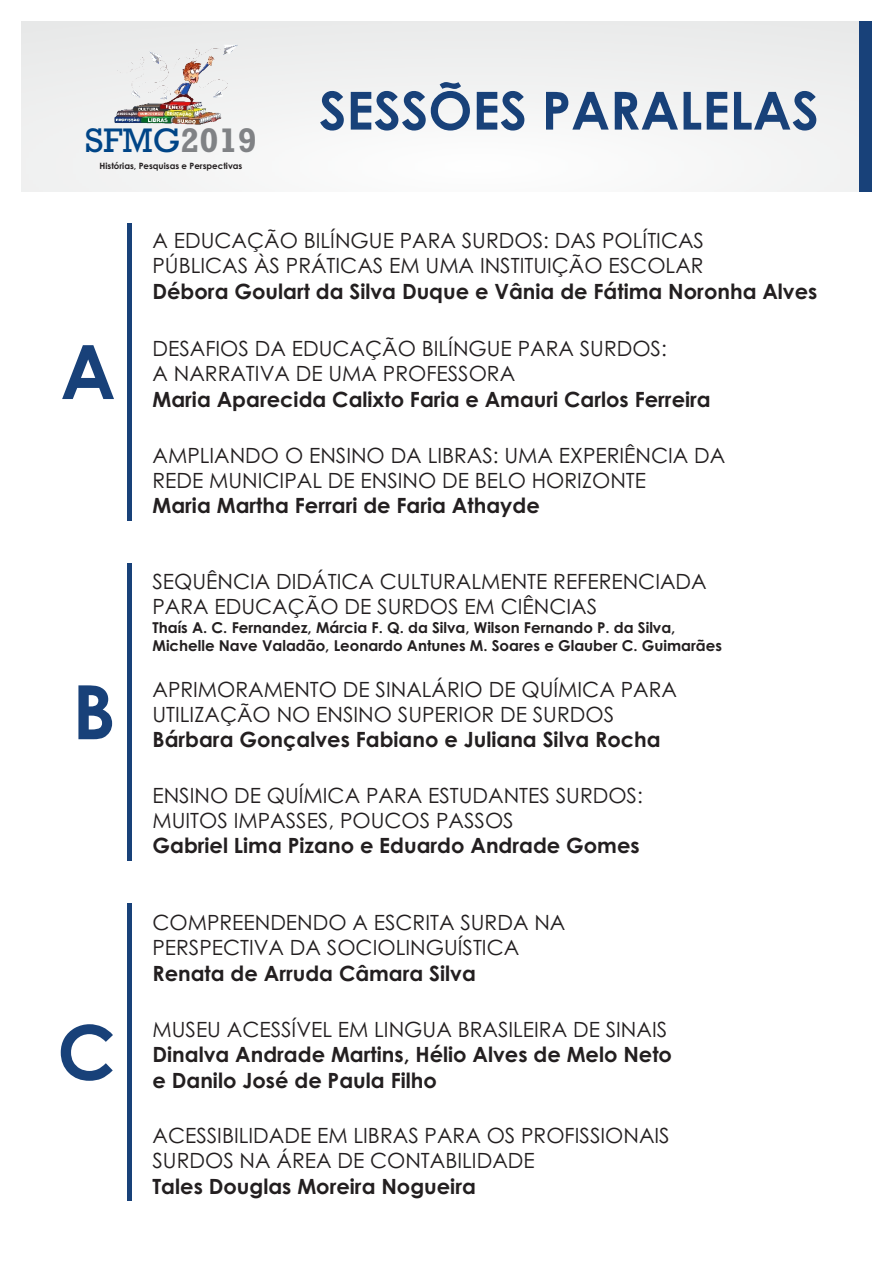
<style>
.page{position:relative;width:893px;height:1263px;background:#fff}
.page>*{position:absolute;margin:0;border:0;box-sizing:border-box;transform-origin:0 0}
.t1{font:700 75px "Century Gothic";color:#184179}
.t2{font:700 52.5px "Century Gothic";color:#184179}
.t3{font:34.65px "Rockwell";color:#004587}
.t4{font:21px/25px "Century Gothic";color:#231f20}
.t5{font:700 21px/25.5px "Century Gothic";color:#231f20}
.t6{font:700 15px/18.1px "Century Gothic";color:#231f20}
.t7{font:700 8.7px "Century Gothic";color:#231f20}
.s1{font-weight:700;color:#808285}
</style>
<div class="page">
<div style="left:21px;top:21px;width:851px;height:170px;background:#f1f2f2"></div>
<img style="left:114px;top:44px;width:124px;height:81px">
<div style="left:859px;top:21px;width:13px;height:170px;background:#184179"></div>
<hr style="left:128px;top:563px;width:4px;height:298px;background:#184179">
<hr style="left:128px;top:904px;width:4px;height:297px;background:#184179">
<hr style="left:128px;top:223px;width:4px;height:298px;background:#184179">
<h3 class="t3" style="left:85px;top:128px;width:173px">SFMG<span class="s1">2019</span></h3>
<p class="t7" style="left:100px;top:162px;width:144px">Histórias, Pesquisas e Perspectivas</p>
<h2 class="t2" style="left:319px;top:90px;width:501px">SESSÕES PARALELAS</h2>
<p class="t4" style="left:152px;top:230px;width:553px">A EDUCAÇÃO BILÍNGUE PARA SURDOS: DAS POLÍTICAS<br>PÚBLICAS ÀS PRÁTICAS EM UMA INSTITUIÇÃO ESCOLAR</p>
<p class="t5" style="left:152px;top:280px;width:666px">Débora Goulart da Silva Duque e Vânia de Fátima Noronha Alves</p>
<h1 class="t1" style="left:60px;top:343px;width:57px">A</h1>
<p class="t4" style="left:152px;top:338px;width:516px">DESAFIOS DA EDUCAÇÃO BILÍNGUE PARA SURDOS:<br>A NARRATIVA DE UMA PROFESSORA</p>
<p class="t5" style="left:152px;top:388px;width:560px">Maria Aparecida Calixto Faria e Amauri Carlos Ferreira</p>
<p class="t4" style="left:152px;top:444px;width:574px">AMPLIANDO O ENSINO DA LIBRAS: UMA EXPERIÊNCIA DA<br>REDE MUNICIPAL DE ENSINO DE BELO HORIZONTE</p>
<p class="t5" style="left:152px;top:495px;width:389px">Maria Martha Ferrari de Faria Athayde</p>
<h1 class="t1" style="left:72px;top:683px;width:45px">B</h1>
<h1 class="t1" style="left:57px;top:1023px;width:60px">C</h1>
<p class="t4" style="left:152px;top:570px;width:556px">SEQUÊNCIA DIDÁTICA CULTURALMENTE REFERENCIADA<br>PARA EDUCAÇÃO DE SURDOS EM CIÊNCIAS</p>
<p class="t6" style="left:152px;top:620px;width:571px">Thaís A. C. Fernandez, Márcia F. Q. da Silva, Wilson Fernando P. da Silva,<br>Michelle Nave Valadão, Leonardo Antunes M. Soares e Glauber C. Guimarães</p>
<p class="t4" style="left:152px;top:678px;width:526px">APRIMORAMENTO DE SINALÁRIO DE QUÍMICA PARA<br>UTILIZAÇÃO NO ENSINO SUPERIOR DE SURDOS</p>
<p class="t5" style="left:152px;top:729px;width:510px">Bárbara Gonçalves Fabiano e Juliana Silva Rocha</p>
<p class="t4" style="left:152px;top:785px;width:492px">ENSINO DE QUÍMICA PARA ESTUDANTES SURDOS:<br>MUITOS IMPASSES, POUCOS PASSOS</p>
<p class="t5" style="left:152px;top:835px;width:489px">Gabriel Lima Pizano e Eduardo Andrade Gomes</p>
<p class="t4" style="left:152px;top:912px;width:414px">COMPREENDENDO A ESCRITA SURDA NA<br>PERSPECTIVA DA SOCIOLINGUÍSTICA</p>
<p class="t5" style="left:152px;top:962px;width:325px">Renata de Arruda Câmara Silva</p>
<p class="t4" style="left:152px;top:1018px;width:516px">MUSEU ACESSÍVEL EM LINGUA BRASILEIRA DE SINAIS</p>
<p class="t5" style="left:152px;top:1044px;width:521px">Dinalva Andrade Martins, Hélio Alves de Melo Neto e Danilo José de Paula Filho</p>
<p class="t4" style="left:152px;top:1125px;width:519px">ACESSIBILIDADE EM LIBRAS PARA OS PROFISSIONAIS<br>SURDOS NA ÁREA DE CONTABILIDADE</p>
<p class="t5" style="left:152px;top:1175px;width:325px">Tales Douglas Moreira Nogueira</p>
</div>
